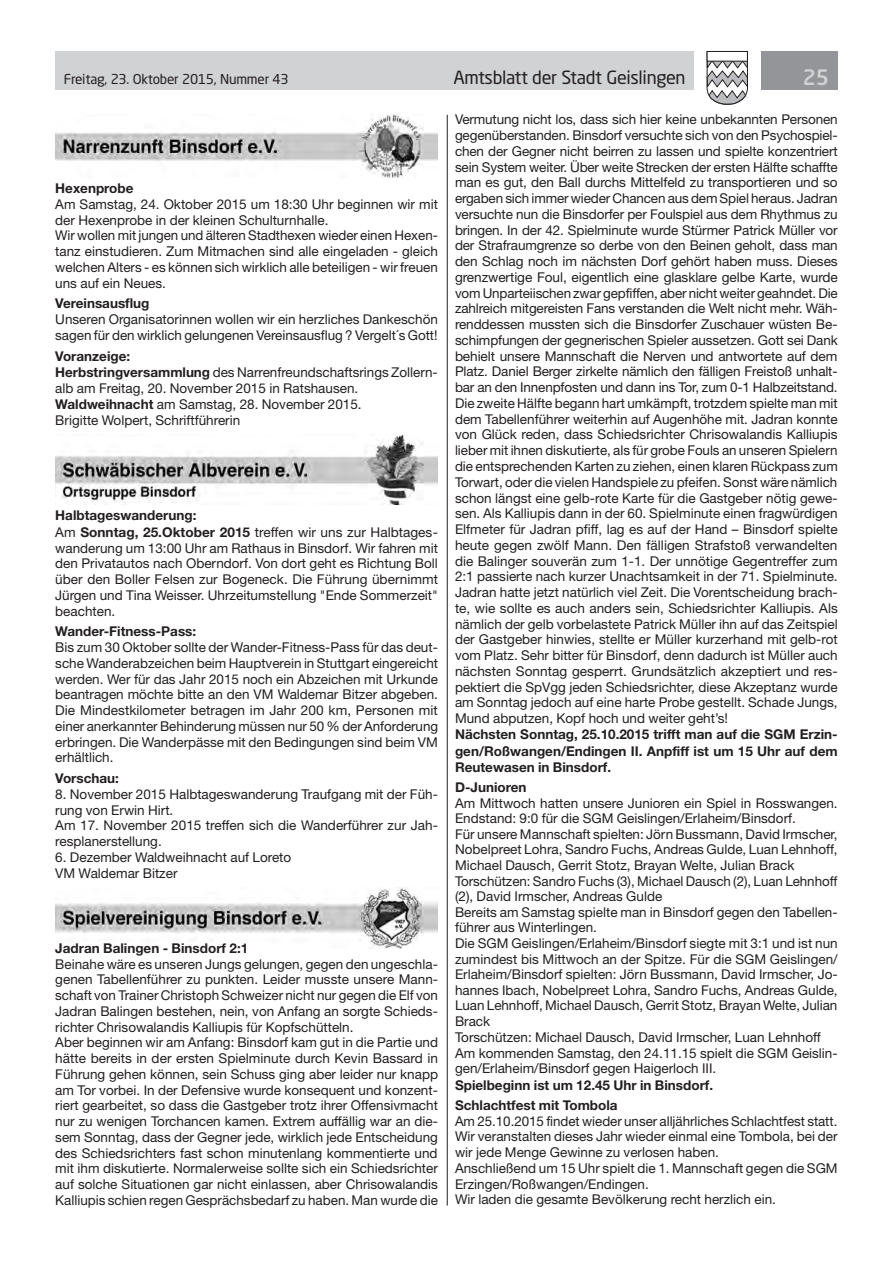
<style>
.page{position:relative;width:893px;height:1263px;background:#fff}
.page>*{position:absolute;margin:0;border:0;box-sizing:border-box;transform-origin:0 0}
.t1{font:500 21px "Neo Sans Std";color:#d1d2d4}
.t2{font:18px "Neo Sans Std";letter-spacing:-.02em;color:#231f20}
.t3{font:13.5px/15.8px "Helvetica Neue LT Std";color:#231f20}
.t4{font:700 13.5px/16.4px "Helvetica Neue LT Std";color:#231f20;text-align:justify}
.t5{font:13.5px "Neo Sans Std";letter-spacing:-.015em;color:#231f20}
.s1{font-weight:700}
</style>
<div class="page">
<div style="left:55px;top:51px;width:639px;height:38px;background:#d1d2d4"></div>
<div style="left:761px;top:51px;width:77px;height:38px;background:#939598"></div>
<svg style="left:706px;top:51px;width:42px;height:54px"></svg>
<div style="left:707px;top:51px;width:41px;height:10px;background:#fff;border:1px solid #231f20"></div>
<hr style="left:447px;top:115px;width:1px;height:1090px;background:#231f20">
<img style="left:55px;top:115px;width:383px;height:62px">
<img style="left:55px;top:435px;width:383px;height:70px">
<img style="left:55px;top:887px;width:383px;height:61px">
<p class="t5" style="left:64px;top:71px;width:226px">Freitag, 23. Oktober 2015, Nummer 43</p>
<h2 class="t2" style="left:453px;top:66px;width:234px">Amtsblatt der Stadt Geislingen</h2>
<h1 class="t1" style="left:803px;top:64px;width:28px">25</h1>
<p class="t4" style="left:55px;top:180px;width:80px">Hexenprobe</p>
<p class="t3" style="left:55px;top:196px;width:384px">Am Samstag, 24. Oktober 2015 um 18:30 Uhr beginnen wir mit der Hexenprobe in der kleinen Schulturnhalle.<br>Wir wollen mit jungen und älteren Stadthexen wieder einen Hexen&shy;tanz einstudieren. Zum Mitmachen sind alle eingeladen - gleich welchen Alters - es können sich wirklich alle beteiligen - wir freuen uns auf ein Neues.</p>
<p class="t4" style="left:55px;top:295px;width:96px">Vereinsausflug</p>
<p class="t3" style="left:55px;top:311px;width:384px">Unseren Organisatorinnen wollen wir ein herzliches Dankeschön sagen für den wirklich gelungenen Vereinsausflug ? Vergelt´s Gott!</p>
<p class="t3" style="left:55px;top:348px;width:384px;line-height:16.2px"><span class="s1">Voranzeige:<br>Herbstringversammlung</span> des Narrenfreundschaftsrings Zollern&shy;alb am Freitag, 20. November 2015 in Ratshausen.<br><span class="s1">Waldweihnacht</span> am Samstag, 28. November 2015.<br>Brigitte Wolpert, Schriftführerin</p>
<p class="t3" style="left:55px;top:507px;width:384px"><span class="s1">Halbtageswanderung:<br></span>Am <span class="s1">Sonntag, 25.Oktober 2015</span> treffen wir uns zur Halbtages&shy;wanderung um 13:00 Uhr am Rathaus in Binsdorf. Wir fahren mit den Privatautos nach Oberndorf. Von dort geht es Richtung Boll über den Boller Felsen zur Bogeneck. Die Führung übernimmt Jürgen und Tina Weisser. Uhrzeitumstellung "Ende Sommerzeit" beachten.</p>
<p class="t4" style="left:55px;top:623px;width:142px">Wander-Fitness-Pass:</p>
<p class="t3" style="left:55px;top:639px;width:384px;text-align:justify">Bis zum 30 Oktober sollte der Wander-Fitness-Pass für das deut&shy;sche Wanderabzeichen beim Hauptverein in Stuttgart eingereicht werden. Wer für das Jahr 2015 noch ein Abzeichen mit Urkunde beantragen möchte bitte an den VM Waldemar Bitzer abgeben.<br>Die Mindestkilometer betragen im Jahr 200 km, Personen mit einer anerkannter Behinderung müssen nur 50 % der Anforderung erbringen. Die Wanderpässe mit den Bedingungen sind beim VM erhältlich.</p>
<p class="t4" style="left:55px;top:770px;width:65px">Vorschau:</p>
<p class="t3" style="left:55px;top:786px;width:384px">8. November 2015 Halbtageswanderung Traufgang mit der Füh&shy;rung von Erwin Hirt.<br>Am 17. November 2015 treffen sich die Wanderführer zur Jah&shy;resplanerstellung.</p>
<p class="t3" style="left:55px;top:849px;width:238px">6. Dezember Waldweihnacht auf Loreto<br>VM Waldemar Bitzer</p>
<p class="t4" style="left:55px;top:939px;width:194px">Jadran Balingen - Binsdorf 2:1</p>
<p class="t3" style="left:55px;top:956px;width:384px">Beinahe wäre es unseren Jungs gelungen, gegen den ungeschla&shy;genen Tabellenführer zu punkten. Leider musste unsere Mann&shy;schaft von Trainer Christoph Schweizer nicht nur gegen die Elf von Jadran Balingen bestehen, nein, von Anfang an sorgte Schieds&shy;richter Chrisowalandis Kalliupis für Kopfschütteln.<br>Aber beginnen wir am Anfang: Binsdorf kam gut in die Partie und hätte bereits in der ersten Spielminute durch Kevin Bassard in Führung gehen können, sein Schuss ging aber leider nur knapp am Tor vorbei. In der Defensive wurde konsequent und konzent&shy;riert gearbeitet, so dass die Gastgeber trotz ihrer Offensivmacht nur zu wenigen Torchancen kamen. Extrem auffällig war an die&shy;sem Sonntag, dass der Gegner jede, wirklich jede Entscheidung des Schiedsrichters fast schon minutenlang kommentierte und mit ihm diskutierte. Normalerweise sollte sich ein Schiedsrichter auf solche Situationen gar nicht einlassen, aber Chrisowalandis Kalliupis schien regen Gesprächsbedarf zu haben. Man wurde die</p>
<p class="t3" style="left:455px;top:112px;width:384px;text-align:justify">Vermutung nicht los, dass sich hier keine unbekannten Personen gegenüberstanden. Binsdorf versuchte sich von den Psychospiel&shy;chen der Gegner nicht beirren zu lassen und spielte konzentriert sein System weiter. Über weite Strecken der ersten Hälfte schaffte man es gut, den Ball durchs Mittelfeld zu transportieren und so ergaben sich immer wieder Chancen aus dem Spiel heraus. Jadran versuchte nun die Binsdorfer per Foulspiel aus dem Rhythmus zu bringen. In der 42. Spielminute wurde Stürmer Patrick Müller vor der Strafraumgrenze so derbe von den Beinen geholt, dass man den Schlag noch im nächsten Dorf gehört haben muss. Dieses grenzwertige Foul, eigentlich eine glasklare gelbe Karte, wurde vom Unparteiischen zwar gepfiffen, aber nicht weiter geahndet. Die zahlreich mitgereisten Fans verstanden die Welt nicht mehr. Wäh&shy;renddessen mussten sich die Binsdorfer Zuschauer wüsten Be&shy;schimpfungen der gegnerischen Spieler aussetzen. Gott sei Dank behielt unsere Mannschaft die Nerven und antwortete auf dem Platz. Daniel Berger zirkelte nämlich den fälligen Freistoß unhalt&shy;bar an den Innenpfosten und dann ins Tor, zum 0-1 Halbzeitstand.<br>Die zweite Hälfte begann hart umkämpft, trotzdem spielte man mit dem Tabellenführer weiterhin auf Augenhöhe mit. Jadran konnte von Glück reden, dass Schiedsrichter Chrisowalandis Kalliupis lieber mit ihnen diskutierte, als für grobe Fouls an unseren Spielern die entsprechenden Karten zu ziehen, einen klaren Rückpass zum Torwart, oder die vielen Handspiele zu pfeifen. Sonst wäre nämlich schon längst eine gelb-rote Karte für die Gastgeber nötig gewe&shy;sen. Als Kalliupis dann in der 60. Spielminute einen fragwürdigen Elfmeter für Jadran pfiff, lag es auf der Hand – Binsdorf spielte heute gegen zwölf Mann. Den fälligen Strafstoß verwandelten die Balinger souverän zum 1-1. Der unnötige Gegentreffer zum 2:1 passierte nach kurzer Unachtsamkeit in der 71. Spielminute.<br>Jadran hatte jetzt natürlich viel Zeit. Die Vorentscheidung brach&shy;te, wie sollte es auch anders sein, Schiedsrichter Kalliupis. Als nämlich der gelb vorbelastete Patrick Müller ihn auf das Zeitspiel der Gastgeber hinwies, stellte er Müller kurzerhand mit gelb-rot vom Platz. Sehr bitter für Binsdorf, denn dadurch ist Müller auch nächsten Sonntag gesperrt. Grundsätzlich akzeptiert und res&shy;pektiert die SpVgg jeden Schiedsrichter, diese Akzeptanz wurde am Sonntag jedoch auf eine harte Probe gestellt. Schade Jungs, Mund abputzen, Kopf hoch und weiter geht’s!</p>
<p class="t4" style="left:455px;top:726px;width:384px">Nächsten Sonntag, 25.10.2015 trifft man auf die SGM Erzin&shy;gen/Roßwangen/Endingen II. Anpfiff ist um 15 Uhr auf dem Reutewasen in Binsdorf.</p>
<p class="t4" style="left:455px;top:779px;width:73px">D-Junioren</p>
<p class="t3" style="left:455px;top:795px;width:384px">Am Mittwoch hatten unsere Junioren ein Spiel in Rosswangen.<br>Endstand: 9:0 für die SGM Geislingen/Erlaheim/Binsdorf.<br>Für unsere Mannschaft spielten: Jörn Bussmann, David Irmscher, Nobelpreet Lohra, Sandro Fuchs, Andreas Gulde, Luan Lehnhoff, Michael Dausch, Gerrit Stotz, Brayan Welte, Julian Brack Torschützen: Sandro Fuchs (3), Michael Dausch (2), Luan Lehnhoff (2), David Irmscher, Andreas Gulde<br>Bereits am Samstag spielte man in Binsdorf gegen den Tabellen&shy;führer aus Winterlingen.<br>Die SGM Geislingen/Erlaheim/Binsdorf siegte mit 3:1 und ist nun zumindest bis Mittwoch an der Spitze. Für die SGM Geislingen/ Erlaheim/Binsdorf spielten: Jörn Bussmann, David Irmscher, Jo&shy;hannes Ibach, Nobelpreet Lohra, Sandro Fuchs, Andreas Gulde, Luan Lehnhoff, Michael Dausch, Gerrit Stotz, Brayan Welte, Julian Brack<br>Torschützen: Michael Dausch, David Irmscher, Luan Lehnhoff Am kommenden Samstag, den 24.11.15 spielt die SGM Geislin&shy;gen/Erlaheim/Binsdorf gegen Haigerloch III.</p>
<p class="t4" style="left:455px;top:1075px;width:260px;line-height:20px">Spielbeginn ist um 12.45 Uhr in Binsdorf.<br>Schlachtfest mit Tombola</p>
<p class="t3" style="left:455px;top:1113px;width:384px">Am 25.10.2015 findet wieder unser alljährliches Schlachtfest statt.<br>Wir veranstalten dieses Jahr wieder einmal eine Tombola, bei der wir jede Menge Gewinne zu verlosen haben.<br>Anschließend um 15 Uhr spielt die 1. Mannschaft gegen die SGM Erzingen/Roßwangen/Endingen.<br>Wir laden die gesamte Bevölkerung recht herzlich ein.</p>
</div>
